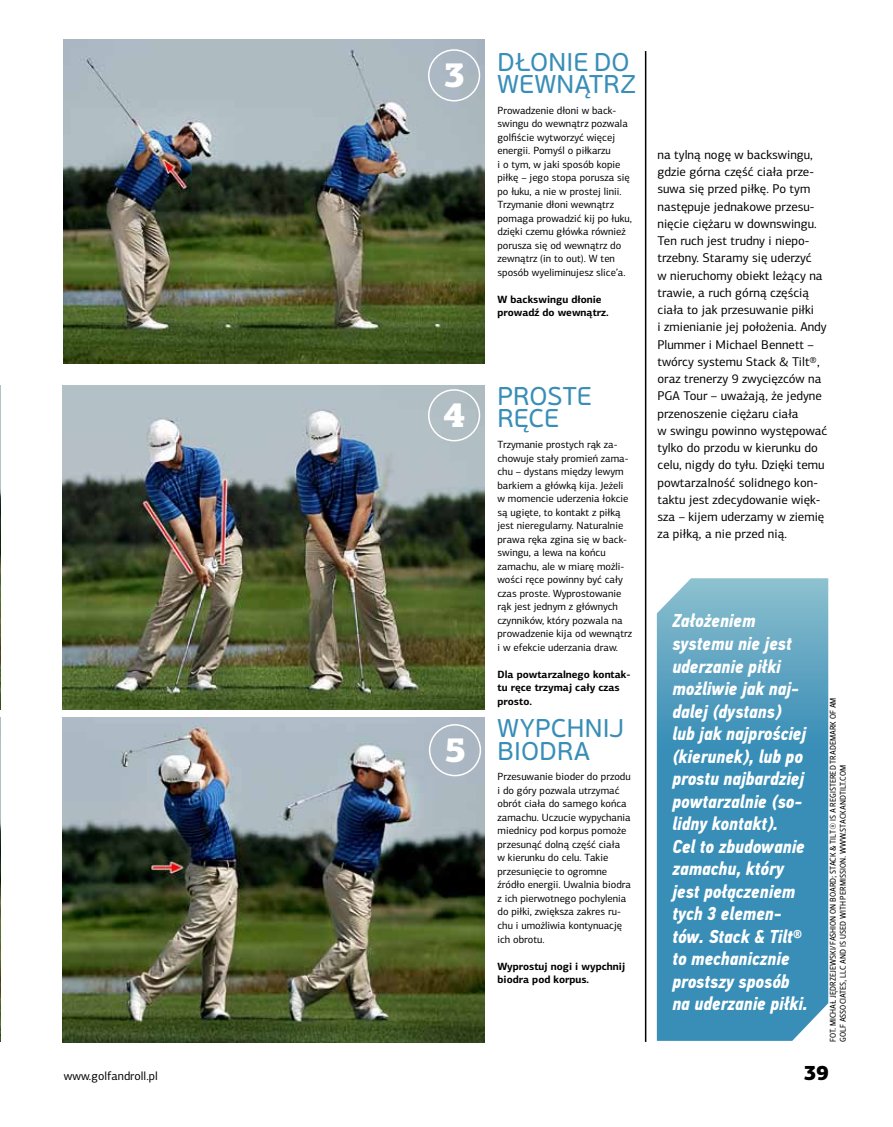
<style>
.page{position:relative;width:893px;height:1127px;background:#fff}
.page>*{position:absolute;margin:0;border:0;box-sizing:border-box;transform-origin:0 0}
.t1{font:900 35.1px "PF Centro Slab Pro";color:#fff}
.t2{font:25.65px/22.2px "PF Beau Sans Pro";letter-spacing:.01em;color:#388eb7}
.t3{font:900 21px "PF Centro Sans Pro";color:#000}
.t4{font:italic 700 18.75px/22.5px "PF Din Text Cond Pro";color:#fff}
.t5{font:12.75px/17.2px "PF Centro Sans Pro";color:#000}
.t6{font:12px "PF Centro Sans Pro";color:#000}
.t7{font:10.5px/13.5px "PF Centro Sans Pro";color:#000}
.t8{font:700 10.5px/13.5px "PF Centro Sans Pro";color:#000}
.t9{font:8.25px/9.9px "Leitura Sans Grot 2";color:#000}
</style>
<div class="page">
<img style="left:0;top:718px;width:1px;height:324px">
<img style="left:0;top:385px;width:1px;height:325px">
<hr style="left:645px;top:51px;width:1px;height:991px;background:#000">
<svg style="left:657px;top:578px;width:171px;height:463px;background:#4998bc"></svg>
<img style="left:64px;top:39px;width:421px;height:325px">
<div style="left:428px;top:49px;width:52px;height:52px;border:2px solid #fff;border-radius:50%"></div>
<img style="left:63px;top:385px;width:422px;height:324px">
<div style="left:428px;top:389px;width:52px;height:52px;border:2px solid #fff;border-radius:50%"></div>
<img style="left:63px;top:717px;width:422px;height:325px">
<div style="left:429px;top:724px;width:52px;height:52px;border:2px solid #fff;border-radius:50%"></div>
<h1 class="t1" style="left:443px;top:52px;width:24px">3</h1>
<h1 class="t1" style="left:444px;top:58px;width:24px">3</h1>
<h1 class="t1" style="left:443px;top:392px;width:24px">4</h1>
<h1 class="t1" style="left:444px;top:726px;width:24px">5</h1>
<h2 class="t2" style="left:497px;top:51px;width:140px">DŁONIE DO<br>WEWNĄTRZ</h2>
<p class="t7" style="left:497px;top:103px;width:136px">Prowadzenie dłoni w back&shy;swingu do wewnątrz pozwala golfiście wytworzyć więcej energii. Pomyśl o piłkarzu<br>i o tym, w jaki sposób kopie piłkę – jego stopa porusza się po łuku, a nie w prostej linii.<br>Trzymanie dłoni wewnątrz pomaga prowadzić kij po łuku, dzięki czemu główka również porusza się od wewnątrz do zewnątrz (in to out). W ten sposób wyeliminujesz slice’a.</p>
<p class="t8" style="left:497px;top:292px;width:113px">W backswingu dłonie prowadź do wewnątrz.</p>
<h2 class="t2" style="left:497px;top:386px;width:96px">PROSTE<br>RĘCE</h2>
<p class="t7" style="left:497px;top:438px;width:136px">Trzymanie prostych rąk za&shy;chowuje stały promień zama&shy;chu – dystans między lewym barkiem a główką kija. Jeżeli w momencie uderzenia łokcie są ugięte, to kontakt z piłką jest nieregularny. Naturalnie prawa ręka zgina się w back&shy;swingu, a lewa na końcu zamachu, ale w miarę możli&shy;wości ręce powinny być cały czas proste. Wyprostowanie rąk jest jednym z głównych czynników, który pozwala na prowadzenie kija od wewnątrz i w efekcie uderzania draw.</p>
<p class="t8" style="left:497px;top:667px;width:134px">Dla powtarzalnego kontak&shy;tu ręce trzymaj cały czas prosto.</p>
<h2 class="t2" style="left:497px;top:718px;width:128px">WYPCHNIJ<br>BIODRA</h2>
<p class="t7" style="left:497px;top:770px;width:135px">Przesuwanie bioder do przodu i do góry pozwala utrzymać obrót ciała do samego końca zamachu. Uczucie wypychania miednicy pod korpus pomoże przesunąć dolną część ciała<br>w kierunku do celu. Takie przesunięcie to ogromne źródło energii. Uwalnia biodra z ich pierwotnego pochylenia do piłki, zwiększa zakres ru&shy;chu i umożliwia kontynuację ich obrotu.</p>
<p class="t8" style="left:497px;top:959px;width:129px">Wyprostuj nogi i wypchnij biodra pod korpus.</p>
<p class="t5" style="left:657px;top:146px;width:171px">na tylną nogę w backswingu, gdzie górna część ciała prze&shy;suwa się przed piłkę. Po tym następuje jednakowe przesu&shy;nięcie ciężaru w downswingu.<br>Ten ruch jest trudny i niepo&shy;trzebny. Staramy się uderzyć<br>w nieruchomy obiekt leżący na trawie, a ruch górną częścią ciała to jak przesuwanie piłki<br>i zmienianie jej położenia. Andy<br>Plummer i Michael Bennett – twórcy systemu Stack &amp; Tilt®, oraz trenerzy 9 zwycięzców na<br>PGA Tour – uważają, że jedyne przenoszenie ciężaru ciała<br>w swingu powinno występować tylko do przodu w kierunku do celu, nigdy do tyłu. Dzięki temu powtarzalność solidnego kon&shy;taktu jest zdecydowanie więk&shy;sza – kijem uderzamy w ziemię za piłką, a nie przed nią.</p>
<p class="t4" style="left:672px;top:610px;width:137px">Założeniem systemu nie jest uderzanie piłki możliwie jak naj&shy;dalej (dystans) lub jak najprościej (kierunek), lub po prostu najbardziej powtarzalnie (so&shy;lidny kontakt).<br>Cel to zbudowanie zamachu, który jest połączeniem tych 3 elemen&shy;tów. Stack &amp; Tilt® to mechanicznie prostszy sposób na uderzanie piłki.</p>
<p class="t9" style="left:828px;top:1042px;width:345px;rotate:-90deg">Fot. michał jędrzejewski/fashion on board; Stack &amp; Tilt® is a registered trademark of AM<br>GOLF Associates, LLC and is used with permission. www.stackandtilt.com</p>
<p class="t6" style="left:64px;top:1068px;width:96px">www.golfandroll.pl</p>
<h3 class="t3" style="left:803px;top:1058px;width:27px">39</h3>
</div>
